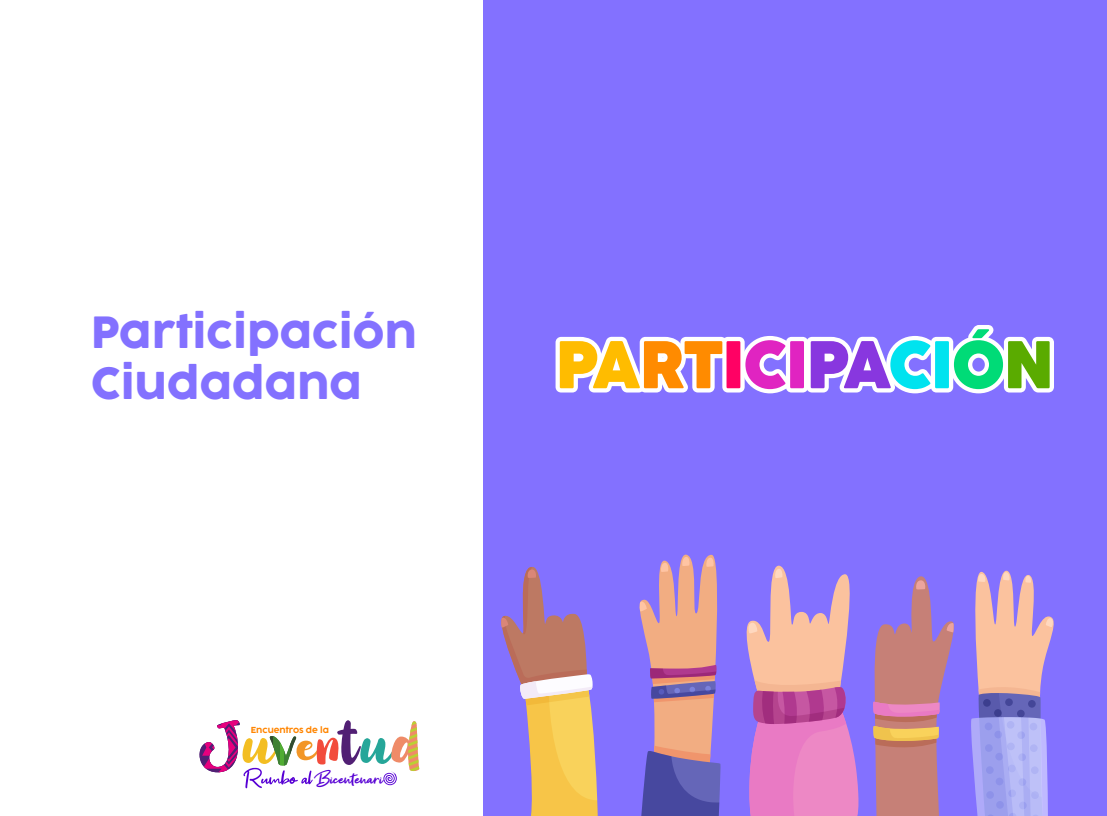
<style>
.page{position:relative;width:1107px;height:816px;background:#fff}
.page>*{position:absolute;margin:0;border:0;box-sizing:border-box;transform-origin:0 0}
.t1{font:700 62.32px "Cocogoose Pro Trial";color:#ffbc00}
.t2{font:41.7px/50px "Cocogoose Pro Trial";color:#8371ff}
.t3{font:22.73px "Get Show";color:#5700d4}
.t4{font:8.1px "Cocogoose Pro Trial Darkmode";color:#ff8500}
.s1{color:#ff8b00}
.s2{color:#ff0164}
.s3{color:#e024c1}
.s4{color:#8837df}
.s5{color:#00e3ef}
.s6{color:#00db77}
.s7{color:#5aab00}
</style>
<div class="page">
<div style="left:483px;top:0;width:623px;height:815px;background:#8371ff"></div>
<svg style="left:199px;top:720px;width:221px;height:68px"></svg>
<svg style="left:273px;top:735px;width:7px;height:30px"></svg>
<svg style="left:280px;top:735px;width:4px;height:30px"></svg>
<svg style="left:284px;top:735px;width:6px;height:30px"></svg>
<svg style="left:290px;top:735px;width:7px;height:30px"></svg>
<svg style="left:501px;top:567px;width:96px;height:248px"></svg>
<svg style="left:639px;top:554px;width:81px;height:261px"></svg>
<svg style="left:746px;top:565px;width:112px;height:250px"></svg>
<svg style="left:873px;top:576px;width:80px;height:239px"></svg>
<svg style="left:971px;top:570px;width:83px;height:245px"></svg>
<svg style="left:555px;top:336px;width:170px;height:56px;background:#ece9ff"></svg>
<div style="left:722px;top:337px;width:22px;height:55px;background:#fff;border-radius:6px"></div>
<svg style="left:741px;top:336px;width:45px;height:57px"></svg>
<div style="left:785px;top:337px;width:23px;height:55px;background:#fff;border-radius:6px"></div>
<svg style="left:806px;top:336px;width:125px;height:57px"></svg>
<div style="left:930px;top:337px;width:22px;height:55px;background:#fff;border-radius:6px"></div>
<svg style="left:949px;top:325px;width:104px;height:68px"></svg>
<p class="t2" style="left:91px;top:309px;width:327px">Participación<br>Ciudadana</p>
<p class="t4" style="left:251px;top:725px;width:80px">Encuentros de la</p>
<p class="t3" style="left:314px;top:765px;width:70px">Bicentenari</p>
<h1 class="t1" style="left:556px;top:330px;width:498px">PA<span class="s1">RT</span><span class="s2">I</span><span class="s3">CI</span><span class="s4">PA</span><span class="s5">CI</span><span class="s6">Ó</span><span class="s7">N</span></h1>
</div>
